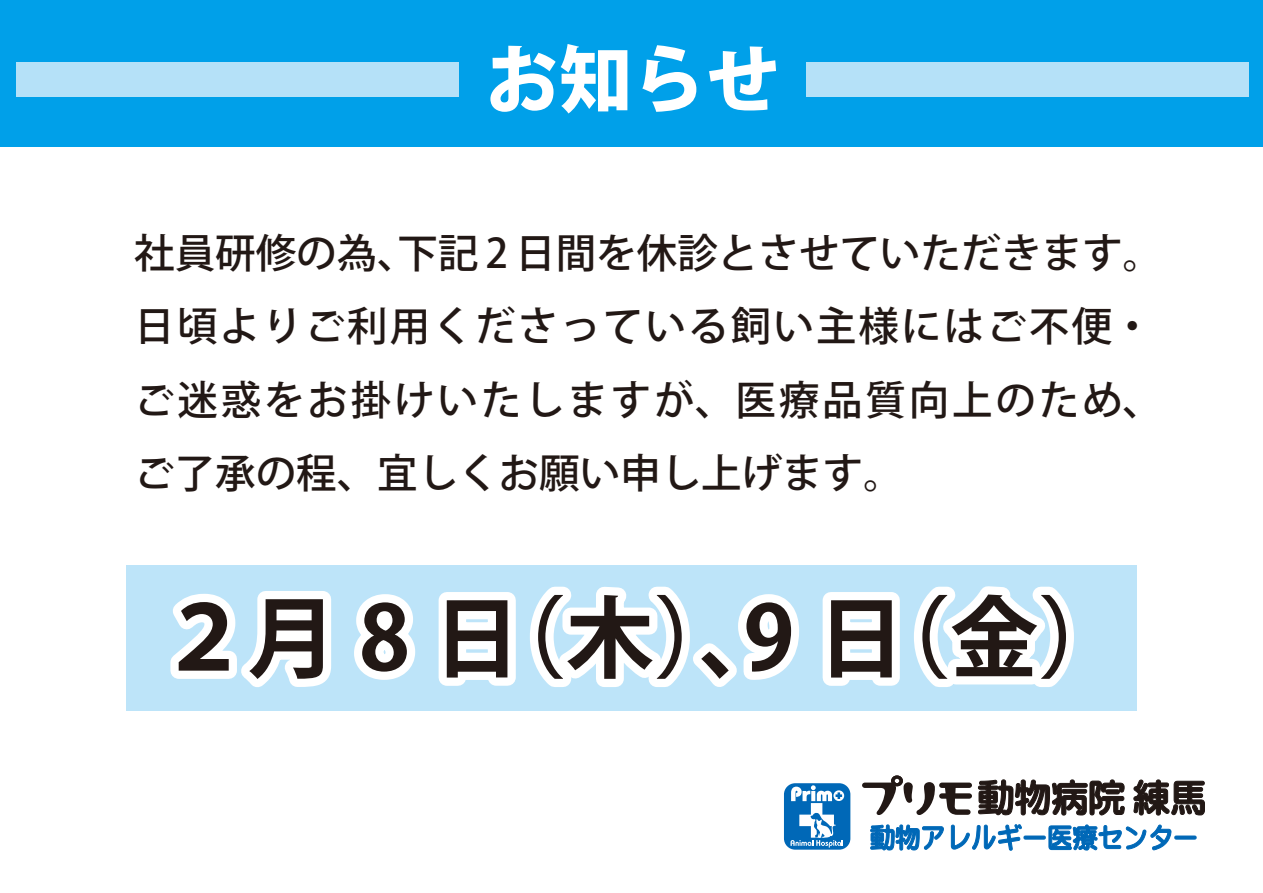
<style>
.page{position:relative;width:1263px;height:893px;background:#fff}
.page>*{position:absolute;margin:0;border:0;box-sizing:border-box;transform-origin:0 0}
.t1{font:700 88.8px "Koz Go Pro";color:#221815}
.t2{font:800 73.35px "Koz Go Pro";color:#fff}
.t3{font:500 40.5px/73.5px "Koz Go Pro";letter-spacing:.05em;color:#221815}
</style>
<div class="page">
<div style="left:0;top:0;width:1263px;height:146px;background:#00a0e9"></div>
<div style="left:784px;top:783px;width:66px;height:67px;background:#0068b7;border-radius:11px"></div>
<svg style="left:790px;top:785px;width:54px;height:63px"></svg>
<svg style="left:862px;top:775px;width:343px;height:76px"></svg>
<div style="left:126px;top:565px;width:1011px;height:145px;background:#bde4f9"></div>
<svg style="left:170px;top:591px;width:161px;height:96px"></svg>
<svg style="left:354px;top:594px;width:62px;height:86px"></svg>
<svg style="left:438px;top:586px;width:361px;height:101px"></svg>
<svg style="left:822px;top:586px;width:252px;height:101px"></svg>
<div style="left:16px;top:62px;width:442px;height:34px;background:#b5e1f8"></div>
<div style="left:806px;top:62px;width:442px;height:34px;background:#b5e1f8"></div>
<h2 class="t2" style="left:486px;top:32px;width:295px">お知らせ</h2>
<p class="t3" style="left:134px;top:218px;width:1031px">社員研修の為、下記 2 日間を休診とさせていただきます。日頃よりご利用くださっている飼い主様にはご不便・ご迷惑をお掛けいたしますが、医療品質向上のため、ご了承の程、宜しくお願い申し上げます。</p>
<h1 class="t1" style="left:159px;top:581px;width:970px">２月 8 日（木）、9 日（金）</h1>
</div>
